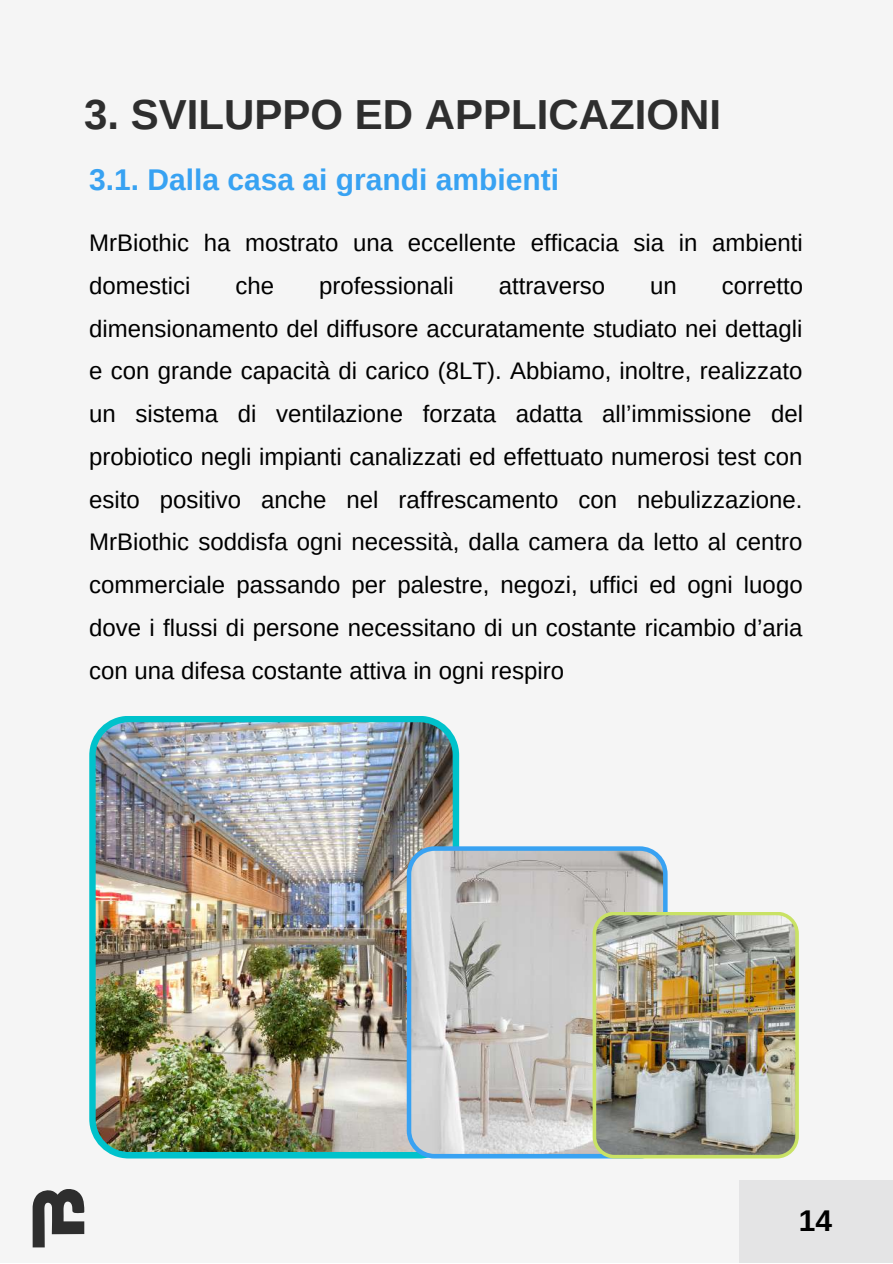
<style>
.page{position:relative;width:893px;height:1264px;background:#fff}
.page>*{position:absolute;margin:0;border:0;box-sizing:border-box;transform-origin:0 0}
.t1{font:700 42px "Arimo";color:#2e2e2e}
.t2{font:700 30px "Arimo";color:#38a2f2}
.t3{font:700 30px "Arimo";color:#000}
.t4{font:24px/42.8px "Arimo";color:#000}
</style>
<div class="page">
<div style="left:0;top:0;width:892px;height:1262px;background:#f5f5f5"></div>
<svg style="left:33px;top:1189px;width:51px;height:58px"></svg>
<div style="left:739px;top:1180px;width:153px;height:82px;background:#e4e4e5"></div>
<img style="left:89px;top:716px;width:370px;height:442px">
<svg style="left:407px;top:846px;width:260px;height:312px;background:#c0c4c6"></svg>
<img style="left:592px;top:911px;width:206px;height:247px">
<h1 class="t1" style="left:84px;top:91px;width:638px">3. SVILUPPO ED APPLICAZIONI</h1>
<p class="t2" style="left:89px;top:163px;width:471px">3.1. Dalla casa ai grandi ambienti</p>
<p class="t4" style="left:89px;top:221px;width:715px">MrBiothic ha mostrato una eccellente efficacia sia in ambienti domestici</p>
<p class="t4" style="left:235px;top:264px;width:40px">che</p>
<p class="t4" style="left:319px;top:264px;width:136px">professionali</p>
<p class="t4" style="left:498px;top:264px;width:108px">attraverso</p>
<p class="t4" style="left:650px;top:264px;width:28px">un</p>
<p class="t4" style="left:89px;top:264px;width:715px;text-align:justify;text-indent:632px">corretto dimensionamento del diffusore accuratamente studiato nei dettagli e con grande capacità di carico (8LT). Abbiamo, inoltre, realizzato un sistema di ventilazione forzata adatta all’immissione del probiotico negli impianti canalizzati ed effettuato numerosi test con esito positivo anche nel raffrescamento con nebulizzazione.<br>MrBiothic soddisfa ogni necessità, dalla camera da letto al centro commerciale passando per palestre, negozi, uffici ed ogni luogo dove i flussi di persone necessitano di un costante ricambio d’aria con una difesa costante attiva in ogni respiro</p>
<p class="t3" style="left:798px;top:1203px;width:35px">14</p>
</div>
